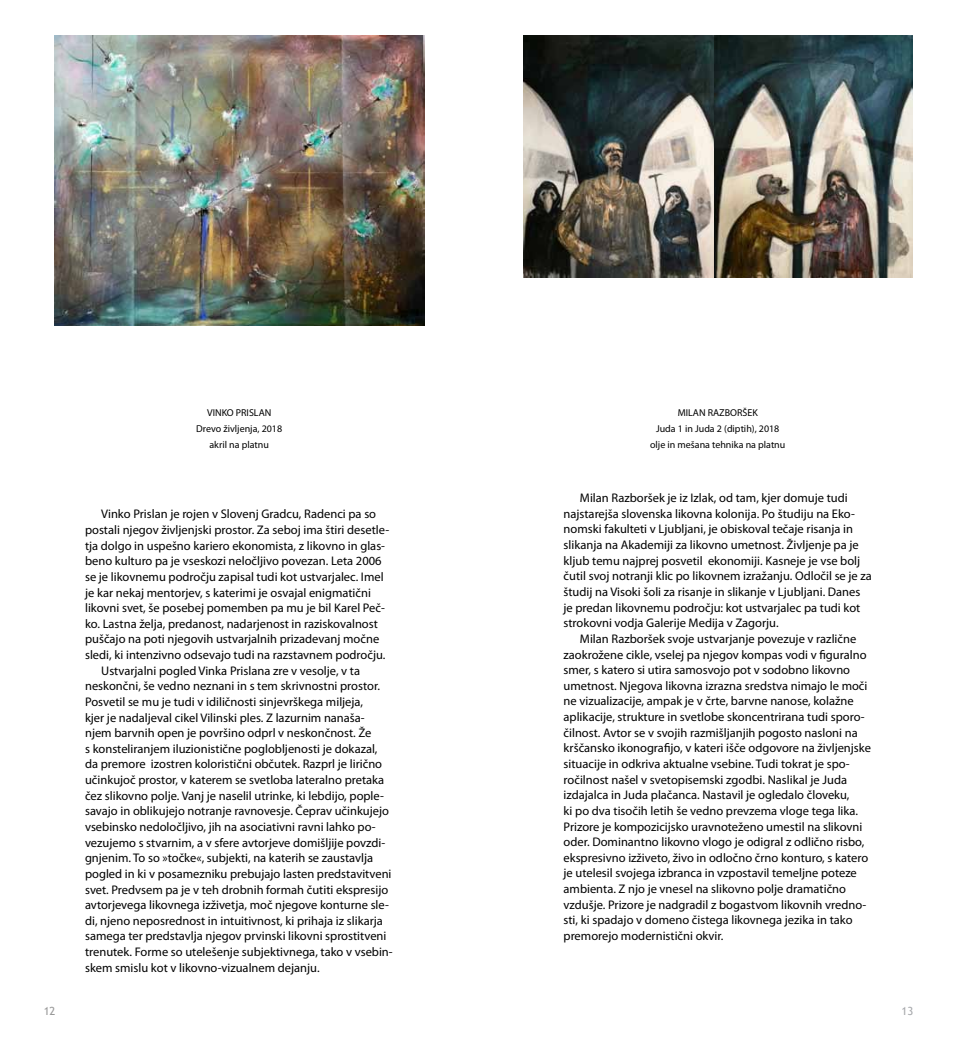
<style>
.page{position:relative;width:957px;height:1053px;background:#fff}
.page>*{position:absolute;margin:0;border:0;box-sizing:border-box;transform-origin:0 0}
.t1{font:12.5px/15.6px "Myriad Pro";color:#000}
.t2{font:11.25px "Trebuchet MS";color:#999}
.t3{font:11.25px "Trebuchet MS";color:#a7a9ac}
.t4{font:10px/15.6px "Myriad Pro";color:#000;text-align:center}
</style>
<div class="page">
<img style="left:54px;top:35px;width:370px;height:291px">
<img style="left:523px;top:35px;width:389px;height:242px">
<p class="t4" style="left:196px;top:405px;width:87px">VINKO PRISLAN<br>Drevo življenja, 2018 akril na platnu</p>
<p class="t4" style="left:650px;top:405px;width:137px">MILAN RAZBORŠEK<br>Juda 1 in Juda 2 (diptih), 2018 olje in mešana tehnika na platnu</p>
<p class="t1" style="left:101px;top:506px;width:276px">Vinko Prislan je rojen v Slovenj Gradcu, Radenci pa so</p>
<p class="t1" style="left:85px;top:521px;width:306px">postali njegov življenjski prostor. Za seboj ima štiri desetle-</p>
<p class="t1" style="left:85px;top:537px;width:301px">tja dolgo in uspešno kariero ekonomista, z likovno in glas-</p>
<p class="t1" style="left:85px;top:553px;width:298px">beno kulturo pa je vseskozi neločljivo povezan. Leta 2006</p>
<p class="t1" style="left:85px;top:568px;width:300px">se je likovnemu področju zapisal tudi kot ustvarjalec. Imel</p>
<p class="t1" style="left:85px;top:584px;width:287px">je kar nekaj mentorjev, s katerimi je osvajal enigmatični</p>
<p class="t1" style="left:85px;top:600px;width:301px">likovni svet, še posebej pomemben pa mu je bil Karel Peč-</p>
<p class="t1" style="left:85px;top:615px;width:294px">ko. Lastna želja, predanost, nadarjenost in raziskovalnost</p>
<p class="t1" style="left:85px;top:631px;width:296px">puščajo na poti njegovih ustvarjalnih prizadevanj močne</p>
<p class="t1" style="left:85px;top:646px;width:302px">sledi, ki intenzivno odsevajo tudi na razstavnem področju.</p>
<p class="t1" style="left:101px;top:662px;width:260px">Ustvarjalni pogled Vinka Prislana zre v vesolje, v ta</p>
<p class="t1" style="left:85px;top:678px;width:296px">neskončni, še vedno neznani in s tem skrivnostni prostor.</p>
<p class="t1" style="left:85px;top:693px;width:280px">Posvetil se mu je tudi v idiličnosti sinjevrškega miljeja,</p>
<p class="t1" style="left:85px;top:709px;width:281px">kjer je nadaljeval cikel Vilinski ples. Z lazurnim nanaša-</p>
<p class="t1" style="left:85px;top:725px;width:288px">njem barvnih open je površino odprl v neskončnost. Že</p>
<p class="t1" style="left:85px;top:740px;width:294px">s konsteliranjem iluzionistične poglobljenosti je dokazal,</p>
<p class="t1" style="left:85px;top:756px;width:298px">da premore izostren koloristični občutek. Razprl je lirično</p>
<p class="t1" style="left:85px;top:771px;width:301px">učinkujoč prostor, v katerem se svetloba lateralno pretaka</p>
<p class="t1" style="left:85px;top:787px;width:300px">čez slikovno polje. Vanj je naselil utrinke, ki lebdijo, pople-</p>
<p class="t1" style="left:85px;top:803px;width:305px">savajo in oblikujejo notranje ravnovesje. Čeprav učinkujejo</p>
<p class="t1" style="left:85px;top:818px;width:292px">vsebinsko nedoločljivo, jih na asociativni ravni lahko po-</p>
<p class="t1" style="left:85px;top:834px;width:302px">vezujemo s stvarnim, a v sfere avtorjeve domišljije povzdi-</p>
<p class="t1" style="left:85px;top:850px;width:290px">gnjenim. To so »točke«, subjekti, na katerih se zaustavlja</p>
<p class="t1" style="left:85px;top:865px;width:308px">pogled in ki v posamezniku prebujajo lasten predstavitveni</p>
<p class="t1" style="left:85px;top:881px;width:305px">svet. Predvsem pa je v teh drobnih formah čutiti ekspresijo</p>
<p class="t1" style="left:85px;top:896px;width:305px">avtorjevega likovnega izživetja, moč njegove konturne sle-</p>
<p class="t1" style="left:85px;top:912px;width:299px">di, njeno neposrednost in intuitivnost, ki prihaja iz slikarja</p>
<p class="t1" style="left:85px;top:928px;width:303px">samega ter predstavlja njegov prvinski likovni sprostitveni</p>
<p class="t1" style="left:85px;top:943px;width:309px">trenutek. Forme so utelešenje subjektivnega, tako v vsebin-</p>
<p class="t1" style="left:85px;top:959px;width:236px">skem smislu kot v likovno-vizualnem dejanju.</p>
<p class="t1" style="left:563px;top:490px;width:310px;text-indent:16px">Milan Razboršek je iz Izlak, od tam, kjer domuje tudi najstarejša slovenska likovna kolonija. Po študiju na Eko&shy;nomski fakulteti v Ljubljani, je obiskoval tečaje risanja in slikanja na Akademiji za likovno umetnost. Življenje pa je kljub temu najprej posvetil ekonomiji. Kasneje je vse bolj čutil svoj notranji klic po likovnem izražanju. Odločil se je za študij na Visoki šoli za risanje in slikanje v Ljubljani. Danes je predan likovnemu področju: kot ustvarjalec pa tudi kot strokovni vodja Galerije Medija v Zagorju.</p>
<p class="t1" style="left:563px;top:630px;width:309px;text-indent:16px">Milan Razboršek svoje ustvarjanje povezuje v različne zaokrožene cikle, vselej pa njegov kompas vodi v figuralno smer, s katero si utira samosvojo pot v sodobno likovno umetnost. Njegova likovna izrazna sredstva nimajo le moči ne vizualizacije, ampak je v črte, barvne nanose, kolažne aplikacije, strukture in svetlobe skoncentrirana tudi sporo&shy;čilnost. Avtor se v svojih razmišljanjih pogosto nasloni na krščansko ikonografijo, v kateri išče odgovore na življenjske situacije in odkriva aktualne vsebine. Tudi tokrat je spo&shy;ročilnost našel v svetopisemski zgodbi. Naslikal je Juda izdajalca in Juda plačanca. Nastavil je ogledalo človeku,<br>ki po dva tisočih letih še vedno prevzema vloge tega lika.<br>Prizore je kompozicijsko uravnoteženo umestil na slikovni oder. Dominantno likovno vlogo je odigral z odlično risbo, ekspresivno izživeto, živo in odločno črno konturo, s katero je utelesil svojega izbranca in vzpostavil temeljne poteze ambienta. Z njo je vnesel na slikovno polje dramatično vzdušje. Prizore je nadgradil z bogastvom likovnih vredno&shy;sti, ki spadajo v domeno čistega likovnega jezika in tako premorejo modernistični okvir.</p>
<p class="t2" style="left:44px;top:1004px;width:13px">12</p>
<p class="t3" style="left:901px;top:1004px;width:13px">13</p>
</div>
